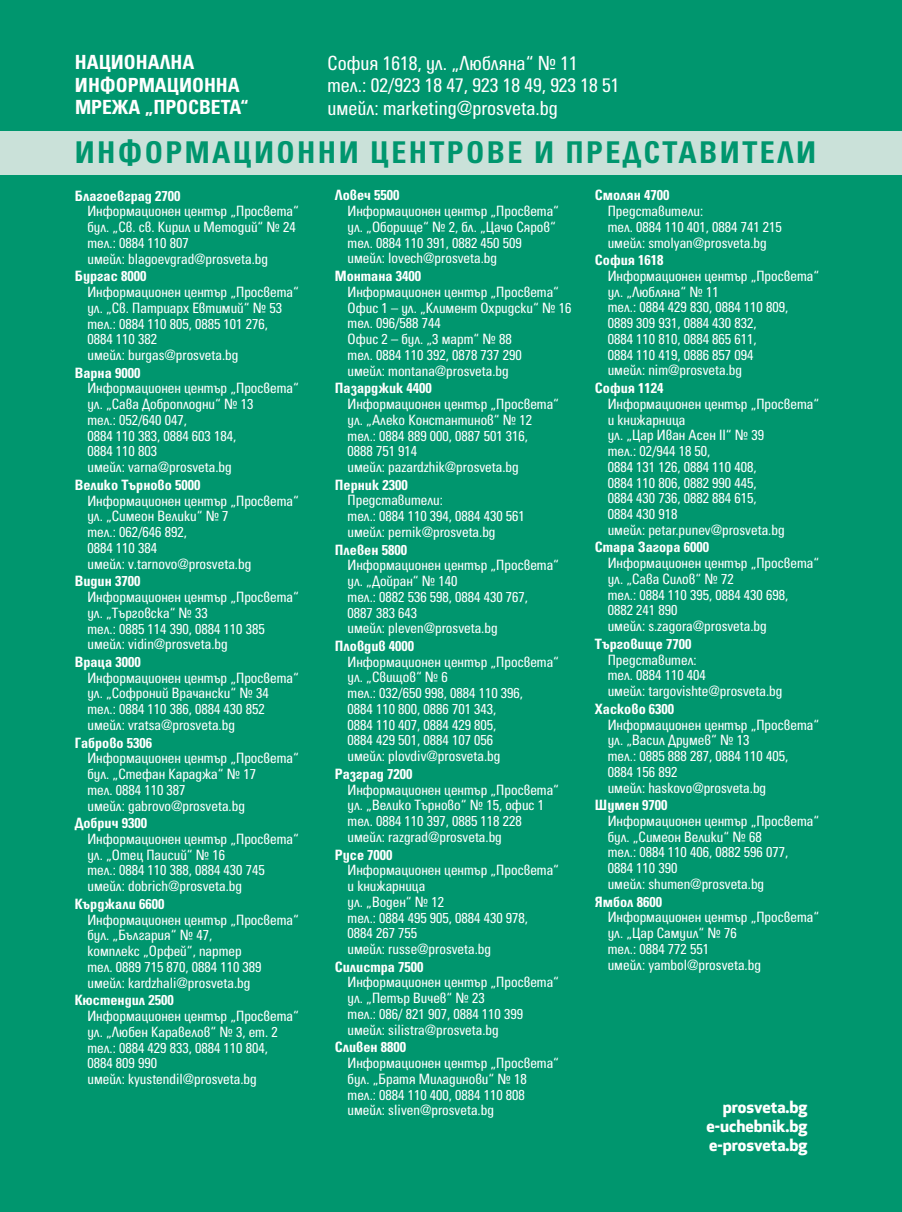
<style>
.page{position:relative;width:902px;height:1212px;background:#fff}
.page>*{position:absolute;margin:0;border:0;box-sizing:border-box;transform-origin:0 0}
.t1{font:700 30px "SP Universus Cond";letter-spacing:.08em;color:#00966e}
.t2{font:19.5px/22.5px "SP Universus Cond";color:#fff}
.t3{font:700 19.5px/22.5px "SP Universus Cond";color:#fff}
.t4{font:700 16.5px/19.2px "HS Apex Bg";color:#fff;text-align:justify}
.t5{font:14.25px/15.8px "SP Universus Cond";color:#fff}
.t6{font:700 14.25px "SP Universus Cond";color:#fff}
</style>
<div class="page">
<div style="left:0;top:0;width:901px;height:1212px;background:#00966e"></div>
<div style="left:0;top:131px;width:901px;height:44px;background:#cae1d9"></div>
<h2 class="t3" style="left:75px;top:51px;width:175px">НАЦИОНАЛНА<br>ИНФОРМАЦИОННА<br>МРЕЖА „ПРОСВЕТА“</h2>
<h2 class="t2" style="left:327px;top:51px;width:293px">София 1618, ул. „Любляна“ № 11 тел.: 02/923 18 47, 923 18 49, 923 18 51 имейл: marketing@prosveta.bg</h2>
<h1 class="t1" style="left:75px;top:135px;width:743px">ИНФОРМАЦИОННИ ЦЕНТРОВЕ И ПРЕДСТАВИТЕЛИ</h1>
<p class="t6" style="left:75px;top:187px;width:107px">Благоевград 2700</p>
<p class="t5" style="left:87px;top:203px;width:213px">Информационен център „Просвета“ бул. „Св. св. Кирил и Методий“ № 24 тел.: 0884 110 807<br>имейл: blagoevgrad@prosveta.bg</p>
<p class="t6" style="left:75px;top:268px;width:73px">Бургас 8000</p>
<p class="t5" style="left:87px;top:284px;width:213px">Информационен център „Просвета“ ул. „Св. Патриарх Евтимий“ № 53 тел.: 0884 110 805, 0885 101 276,<br>0884 110 382<br>имейл: burgas@prosveta.bg</p>
<p class="t6" style="left:75px;top:364px;width:67px">Варна 9000</p>
<p class="t5" style="left:87px;top:380px;width:213px">Информационен център „Просвета“ ул. „Сава Доброплодни“ № 13<br>тел.: 052/640 047,<br>0884 110 383, 0884 603 184,<br>0884 110 803<br>имейл: varna@prosveta.bg</p>
<p class="t6" style="left:75px;top:476px;width:127px">Велико Търново 5000</p>
<p class="t5" style="left:87px;top:493px;width:213px">Информационен център „Просвета“ ул. „Симеон Велики“ № 7<br>тел.: 062/646 892,<br>0884 110 384<br>имейл: v.tarnovo@prosveta.bg</p>
<p class="t6" style="left:75px;top:573px;width:67px">Видин 3700</p>
<p class="t5" style="left:87px;top:589px;width:213px">Информационен център „Просвета“ ул. „Търговска“ № 33<br>тел.: 0885 114 390, 0884 110 385 имейл: vidin@prosveta.bg</p>
<p class="t6" style="left:75px;top:653px;width:67px">Враца 3000</p>
<p class="t5" style="left:87px;top:670px;width:213px">Информационен център „Просвета“ ул. „Софроний Врачански“ № 34 тел.: 0884 110 386, 0884 430 852 имейл: vratsa@prosveta.bg</p>
<p class="t6" style="left:75px;top:734px;width:79px">Габрово 5306</p>
<p class="t5" style="left:87px;top:750px;width:213px">Информационен център „Просвета“ бул. „Стефан Караджа“ № 17<br>тел. 0884 110 387<br>имейл: gabrovo@prosveta.bg</p>
<p class="t6" style="left:75px;top:815px;width:74px">Добрич 9300</p>
<p class="t5" style="left:87px;top:831px;width:213px">Информационен център „Просвета“ ул. „Отец Паисий“ № 16<br>тел.: 0884 110 388, 0884 430 745 имейл: dobrich@prosveta.bg</p>
<p class="t6" style="left:75px;top:895px;width:91px">Кърджали 6600</p>
<p class="t5" style="left:87px;top:911px;width:213px">Информационен център „Просвета“ бул. „България“ № 47,<br>комплекс „Орфей“, партер<br>тел. 0889 715 870, 0884 110 389 имейл: kardzhali@prosveta.bg</p>
<p class="t6" style="left:75px;top:992px;width:101px">Кюстендил 2500</p>
<p class="t5" style="left:87px;top:1008px;width:213px">Информационен център „Просвета“ ул. „Любен Каравелов“ № 3, ет. 2 тел.: 0884 429 833, 0884 110 804,<br>0884 809 990<br>имейл: kyustendil@prosveta.bg</p>
<p class="t6" style="left:595px;top:187px;width:76px">Смолян 4700</p>
<p class="t5" style="left:607px;top:203px;width:175px">Представители:<br>тел. 0884 110 401, 0884 741 215 имейл: smolyan@prosveta.bg</p>
<p class="t6" style="left:595px;top:252px;width:70px">София 1618</p>
<p class="t5" style="left:607px;top:268px;width:213px">Информационен център „Просвета“ ул. „Любляна“ № 11<br>тел.: 0884 429 830, 0884 110 809,<br>0889 309 931, 0884 430 832,<br>0884 110 810, 0884 865 611,<br>0884 110 419, 0886 857 094<br>имейл: nim@prosveta.bg</p>
<p class="t6" style="left:595px;top:380px;width:70px">София 1124</p>
<p class="t5" style="left:607px;top:396px;width:213px">Информационен център „Просвета“ и книжарница<br>ул. „Цар Иван Асен II“ № 39<br>тел.: 02/944 18 50,<br>0884 131 126, 0884 110 408,<br>0884 110 806, 0882 990 445,<br>0884 430 736, 0882 884 615,<br>0884 430 918<br>имейл: petar.punev@prosveta.bg</p>
<p class="t6" style="left:595px;top:539px;width:115px">Стара Загора 6000</p>
<p class="t5" style="left:607px;top:555px;width:213px">Информационен център „Просвета“ ул. „Сава Силов“ № 72<br>тел.: 0884 110 395, 0884 430 698,<br>0882 241 890<br>имейл: s.zagora@prosveta.bg</p>
<p class="t6" style="left:595px;top:635px;width:98px">Търговище 7700</p>
<p class="t5" style="left:607px;top:652px;width:176px">Представител:<br>тел. 0884 110 404<br>имейл: targovishte@prosveta.bg</p>
<p class="t6" style="left:595px;top:700px;width:81px">Хасково 6300</p>
<p class="t5" style="left:607px;top:716px;width:213px">Информационен център „Просвета“ ул. „Васил Друмев“ № 13<br>тел.: 0885 888 287, 0884 110 405,<br>0884 156 892<br>имейл: haskovo@prosveta.bg</p>
<p class="t6" style="left:595px;top:797px;width:74px">Шумен 9700</p>
<p class="t5" style="left:607px;top:813px;width:213px">Информационен център „Просвета“ бул. „Симеон Велики“ № 68<br>тел.: 0884 110 406, 0882 596 077,<br>0884 110 390<br>имейл: shumen@prosveta.bg</p>
<p class="t6" style="left:595px;top:893px;width:69px">Ямбол 8600</p>
<p class="t5" style="left:607px;top:909px;width:213px">Информационен център „Просвета“ ул. „Цар Самуил“ № 76<br>тел.: 0884 772 551<br>имейл: yambol@prosveta.bg</p>
<p class="t6" style="left:335px;top:187px;width:66px">Ловеч 5500</p>
<p class="t5" style="left:347px;top:203px;width:213px">Информационен център „Просвета“ ул. „Оборище“ № 2, бл. „Цачо Сяров“ тел. 0884 110 391, 0882 450 509 имейл: lovech@prosveta.bg</p>
<p class="t6" style="left:335px;top:268px;width:88px">Монтана 3400</p>
<p class="t5" style="left:347px;top:284px;width:225px">Информационен център „Просвета“<br>Офис 1 – ул. „Климент Охридски“ № 16 тел. 096/588 744<br>Офис 2 – бул. „3 март“ № 88<br>тел. 0884 110 392, 0878 737 290<br>имейл: montana@prosveta.bg</p>
<p class="t6" style="left:335px;top:380px;width:98px">Пазарджик 4400</p>
<p class="t5" style="left:347px;top:396px;width:213px">Информационен център „Просвета“ ул. „Алеко Константинов“ № 12 тел.: 0884 889 000, 0887 501 316,<br>0888 751 914<br>имейл: pazardzhik@prosveta.bg</p>
<p class="t6" style="left:335px;top:476px;width:74px">Перник 2300</p>
<p class="t5" style="left:347px;top:492px;width:179px">Представители:<br>тел.: 0884 110 394, 0884 430 561 имейл: pernik@prosveta.bg</p>
<p class="t6" style="left:335px;top:541px;width:74px">Плевен 5800</p>
<p class="t5" style="left:347px;top:557px;width:213px">Информационен център „Просвета“ ул. „Дойран“ № 140<br>тел.: 0882 536 598, 0884 430 767,<br>0887 383 643<br>имейл: pleven@prosveta.bg</p>
<p class="t6" style="left:335px;top:637px;width:81px">Пловдив 4000</p>
<p class="t5" style="left:347px;top:654px;width:213px">Информационен център „Просвета“ ул. „Свищов“ № 6<br>тел.: 032/650 998, 0884 110 396,<br>0884 110 800, 0886 701 343,<br>0884 110 407, 0884 429 805,<br>0884 429 501, 0884 107 056<br>имейл: plovdiv@prosveta.bg</p>
<p class="t6" style="left:335px;top:765px;width:79px">Разград 7200</p>
<p class="t5" style="left:347px;top:782px;width:213px">Информационен център „Просвета“ ул. „Велико Търново“ № 15, офис 1 тел. 0884 110 397, 0885 118 228 имейл: razgrad@prosveta.bg</p>
<p class="t6" style="left:335px;top:846px;width:59px">Русе 7000</p>
<p class="t5" style="left:347px;top:862px;width:213px">Информационен център „Просвета“ и книжарница<br>ул. „Воден“ № 12<br>тел.: 0884 495 905, 0884 430 978,<br>0884 267 755<br>имейл: russe@prosveta.bg</p>
<p class="t6" style="left:335px;top:958px;width:90px">Силистра 7500</p>
<p class="t5" style="left:347px;top:974px;width:213px">Информационен център „Просвета“ ул. „Петър Вичев“ № 23<br>тел.: 086/ 821 907, 0884 110 399 имейл: silistra@prosveta.bg</p>
<p class="t6" style="left:335px;top:1039px;width:73px">Сливен 8800</p>
<p class="t5" style="left:347px;top:1055px;width:213px">Информационен център „Просвета“ бул. „Братя Миладинови“ № 18<br>тел.: 0884 110 400, 0884 110 808 имейл: sliven@prosveta.bg</p>
<p class="t4" style="left:706px;top:1096px;width:103px;text-indent:16px">prosveta.bg e-uchebnik.bg e-prosveta.bg</p>
</div>
